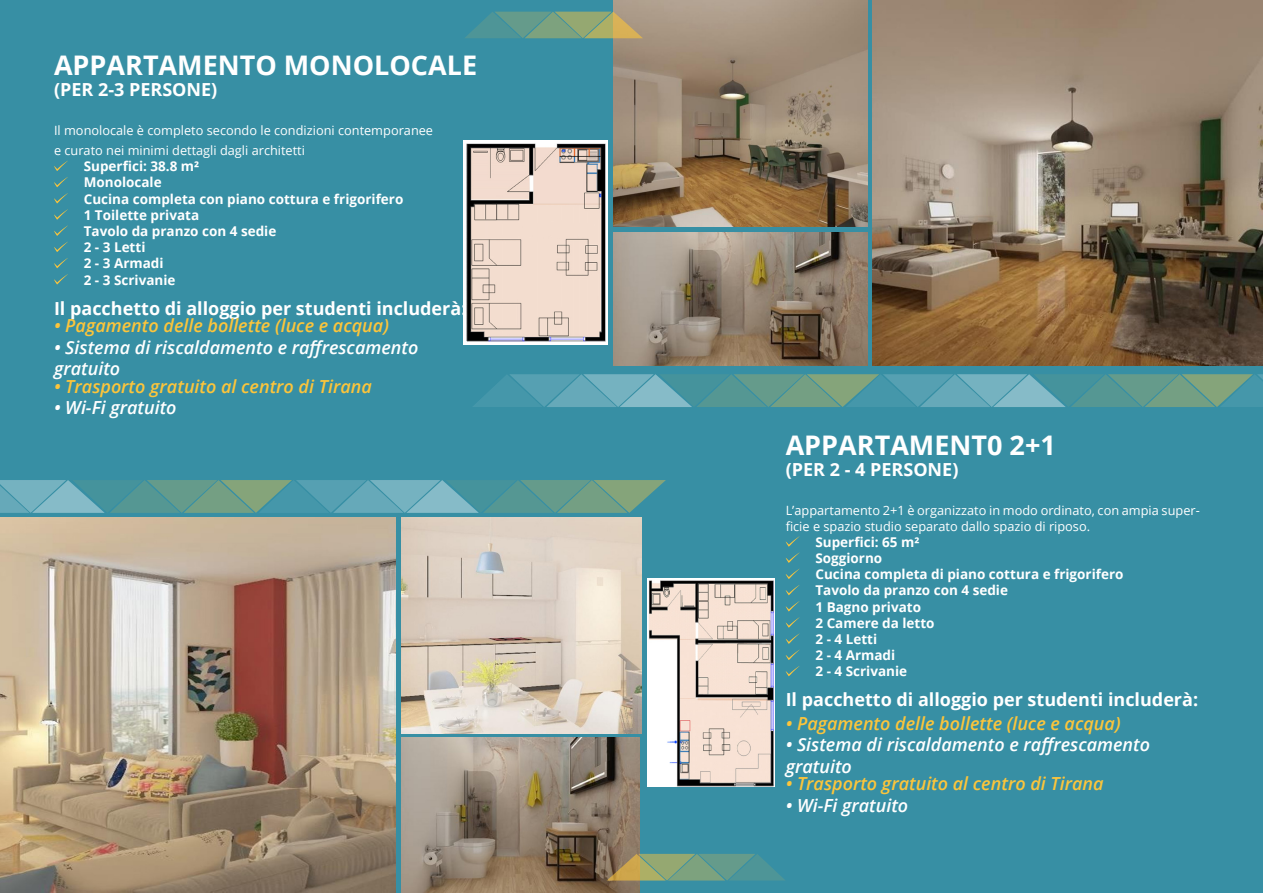
<style>
.page{position:relative;width:1263px;height:893px;background:#378fa4}
.page>*{position:absolute;margin:0;border:0;box-sizing:border-box;transform-origin:0 0}
.t1{font:700 27px "Open Sans";color:#fff}
.t2{font:italic 600 18px "Open Sans";color:#fcc53b}
.t3{font:italic 600 18px "Open Sans";color:#fff}
.t4{font:700 18px "Open Sans";color:#fff}
.t5{font:700 13.5px "Open Sans";color:#fff}
.t6{font:12.75px/15.3px "Open Sans";color:#fff}
</style>
<div class="page">
<img style="left:613px;top:0;width:254px;height:226px">
<img style="left:872px;top:0;width:391px;height:366px">
<img style="left:613px;top:233px;width:254px;height:133px">
<img style="left:401px;top:737px;width:239px;height:156px">
<svg style="left:54px;top:161px;width:14px;height:10px"></svg>
<svg style="left:54px;top:177px;width:14px;height:10px"></svg>
<svg style="left:54px;top:193px;width:14px;height:43px"></svg>
<svg style="left:54px;top:242px;width:14px;height:10px"></svg>
<svg style="left:54px;top:258px;width:14px;height:10px"></svg>
<svg style="left:54px;top:274px;width:14px;height:11px"></svg>
<svg style="left:465px;top:12px;width:178px;height:26px;background:#7d9f81"></svg>
<svg style="left:473px;top:374px;width:790px;height:33px"></svg>
<svg style="left:0;top:480px;width:666px;height:33px"></svg>
<img style="left:464px;top:140px;width:144px;height:204px">
<svg style="left:607px;top:854px;width:178px;height:26px;background:#799a7c"></svg>
<svg style="left:786px;top:536px;width:13px;height:27px"></svg>
<svg style="left:786px;top:569px;width:13px;height:10px"></svg>
<svg style="left:786px;top:585px;width:13px;height:10px"></svg>
<svg style="left:786px;top:601px;width:13px;height:10px"></svg>
<svg style="left:786px;top:617px;width:13px;height:27px"></svg>
<svg style="left:786px;top:650px;width:13px;height:10px"></svg>
<svg style="left:786px;top:666px;width:13px;height:10px"></svg>
<img style="left:648px;top:578px;width:127px;height:209px">
<img style="left:0;top:517px;width:395px;height:376px">
<img style="left:401px;top:517px;width:240px;height:216px">
<p class="t1" style="left:54px;top:46px;width:425px">APPARTAMENTO MONOLOCALE</p>
<p class="t4" style="left:54px;top:77px;width:165px">(PER 2-3 PERSONE)</p>
<p class="t6" style="left:54px;top:123px;width:381px">Il monolocale è completo secondo le condizioni contemporanee</p>
<p class="t6" style="left:54px;top:142px;width:252px">e curato nei minimi dettagli dagli architetti</p>
<p class="t5" style="left:84px;top:157px;width:117px">Superfici: 38.8 m²</p>
<p class="t5" style="left:84px;top:173px;width:79px">Monolocale</p>
<p class="t5" style="left:84px;top:189px;width:321px">Cucina completa con piano cottura e frigorifero</p>
<p class="t5" style="left:84px;top:205px;width:117px">1 Toilette privata</p>
<p class="t5" style="left:84px;top:221px;width:194px">Tavolo da pranzo con 4 sedie</p>
<p class="t5" style="left:84px;top:238px;width:63px">2 - 3 Letti</p>
<p class="t5" style="left:84px;top:254px;width:81px">2 - 3 Armadi</p>
<p class="t5" style="left:84px;top:270px;width:93px">2 - 3 Scrivanie</p>
<p class="t4" style="left:54px;top:295px;width:414px">Il pacchetto di alloggio per studenti includerà:</p>
<p class="t2" style="left:54px;top:313px;width:336px">• Pagamento delle bollette (luce e acqua)</p>
<p class="t3" style="left:54px;top:335px;width:366px">• Sistema di riscaldamento e raffrescamento</p>
<p class="t3" style="left:54px;top:356px;width:68px">gratuito</p>
<p class="t2" style="left:54px;top:374px;width:319px">• Trasporto gratuito al centro di Tirana</p>
<p class="t3" style="left:54px;top:395px;width:124px">• Wi-Fi gratuito</p>
<p class="t1" style="left:786px;top:426px;width:272px">APPARTAMENT0 2+1</p>
<p class="t4" style="left:786px;top:457px;width:174px">(PER 2 - 4 PERSONE)</p>
<p class="t6" style="left:786px;top:503px;width:416px">L’appartamento 2+1 è organizzato in modo ordinato, con ampia super&shy;ficie e spazio studio separato dallo spazio di riposo.</p>
<p class="t5" style="left:815px;top:532px;width:106px">Superfici: 65 m²</p>
<p class="t5" style="left:815px;top:548px;width:68px">Soggiorno</p>
<p class="t5" style="left:815px;top:565px;width:310px">Cucina completa di piano cottura e frigorifero</p>
<p class="t5" style="left:815px;top:581px;width:194px">Tavolo da pranzo con 4 sedie</p>
<p class="t5" style="left:815px;top:597px;width:107px">1 Bagno privato</p>
<p class="t5" style="left:815px;top:613px;width:121px">2 Camere da letto</p>
<p class="t5" style="left:815px;top:629px;width:63px">2 - 4 Letti</p>
<p class="t5" style="left:815px;top:646px;width:81px">2 - 4 Armadi</p>
<p class="t5" style="left:815px;top:662px;width:93px">2 - 4 Scrivanie</p>
<p class="t4" style="left:786px;top:687px;width:414px">Il pacchetto di alloggio per studenti includerà:</p>
<p class="t2" style="left:786px;top:711px;width:336px">• Pagamento delle bollette (luce e acqua)</p>
<p class="t3" style="left:786px;top:733px;width:366px">• Sistema di riscaldamento e raffrescamento</p>
<p class="t3" style="left:786px;top:754px;width:68px">gratuito</p>
<p class="t2" style="left:786px;top:772px;width:319px">• Trasporto gratuito al centro di Tirana</p>
<p class="t3" style="left:786px;top:793px;width:124px">• Wi-Fi gratuito</p>
</div>
